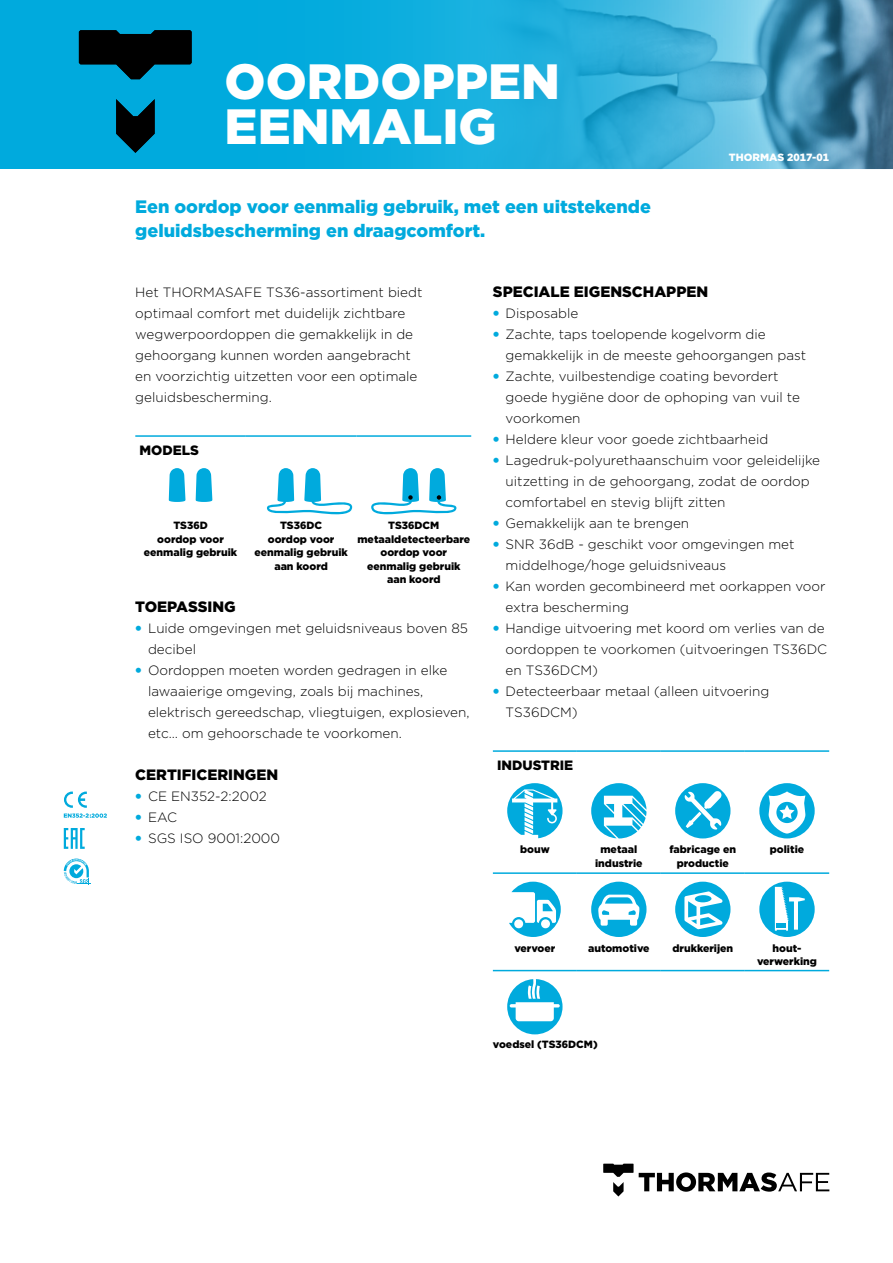
<style>
.page{position:relative;width:893px;height:1263px;background:#fff}
.page>*{position:absolute;margin:0;border:0;box-sizing:border-box;transform-origin:0 0}
.t1{font:900 49.5px/45px "Gotham";color:#fff}
.t2{font:900 18px/24px "Gotham";color:#0ad}
.t3{font:900 15px "Gotham";color:#000}
.t4{font:300 13.5px/21px "Gotham";color:#000}
.t5{font:900 13.5px "Gotham";color:#000}
.t6{font:900 10.5px/13.5px "Gotham";color:#000;text-align:center}
.t7{font:900 10.5px "Gotham";color:#fff}
.s1{font-weight:900;color:#0ad}
</style>
<div class="page">
<svg style="left:0;top:0;width:893px;height:169px;background:#21a8d4"></svg>
<svg style="left:79px;top:30px;width:113px;height:123px;background:#006685"></svg>
<svg style="left:603px;top:1164px;width:226px;height:32px"></svg>
<hr style="left:135px;top:435px;width:111px;height:2px;background:#0ad">
<hr style="left:246px;top:435px;width:110px;height:2px;background:#0ad">
<hr style="left:356px;top:435px;width:115px;height:2px;background:#0ad">
<svg style="left:169px;top:468px;width:43px;height:34px"></svg>
<svg style="left:267px;top:468px;width:85px;height:46px"></svg>
<svg style="left:371px;top:468px;width:86px;height:46px"></svg>
<hr style="left:493px;top:750px;width:84px;height:2px;background:#0ad">
<hr style="left:577px;top:750px;width:84px;height:2px;background:#0ad">
<hr style="left:661px;top:750px;width:84px;height:2px;background:#0ad">
<hr style="left:745px;top:750px;width:84px;height:2px;background:#0ad">
<hr style="left:493px;top:872px;width:84px;height:2px;background:#0ad">
<hr style="left:577px;top:872px;width:84px;height:2px;background:#0ad">
<hr style="left:661px;top:872px;width:84px;height:2px;background:#0ad">
<hr style="left:745px;top:872px;width:84px;height:2px;background:#0ad">
<hr style="left:493px;top:970px;width:84px;height:1px;background:#0ad">
<hr style="left:577px;top:970px;width:84px;height:1px;background:#0ad">
<hr style="left:661px;top:970px;width:84px;height:1px;background:#0ad">
<hr style="left:745px;top:970px;width:84px;height:1px;background:#0ad">
<svg style="left:507px;top:783px;width:55px;height:55px"></svg>
<svg style="left:591px;top:783px;width:55px;height:55px"></svg>
<svg style="left:675px;top:783px;width:55px;height:55px"></svg>
<svg style="left:759px;top:783px;width:56px;height:55px"></svg>
<svg style="left:509px;top:882px;width:52px;height:55px"></svg>
<svg style="left:591px;top:882px;width:55px;height:55px"></svg>
<svg style="left:675px;top:882px;width:55px;height:55px"></svg>
<svg style="left:759px;top:882px;width:56px;height:55px"></svg>
<div style="left:777px;top:923px;width:9px;height:5px;background:#0ad"></div>
<svg style="left:507px;top:979px;width:55px;height:55px"></svg>
<svg style="left:64px;top:858px;width:27px;height:27px"></svg>
<svg style="left:64px;top:828px;width:21px;height:21px"></svg>
<svg style="left:64px;top:791px;width:43px;height:27px"></svg>
<h1 class="t1" style="left:225px;top:59px;width:337px">OORDOPPEN<br>EENMALIG</h1>
<h2 class="t2" style="left:135px;top:194px;width:517px">Een oordop voor eenmalig gebruik, met een uitstekende geluidsbescherming en draagcomfort.</h2>
<p class="t7" style="left:729px;top:151px;width:102px">THORMAS 2017-01</p>
<p class="t4" style="left:135px;top:281px;width:289px">Het THORMASAFE TS36-assortiment biedt optimaal comfort met duidelijk zichtbare wegwerpoordoppen die gemakkelijk in de gehoorgang kunnen worden aangebracht en voorzichtig uitzetten voor een optimale geluidsbescherming.</p>
<p class="t5" style="left:140px;top:441px;width:61px">MODELS</p>
<p class="t6" style="left:144px;top:518px;width:95px">TS36D<br>oordop voor eenmalig gebruik</p>
<p class="t6" style="left:254px;top:518px;width:95px">TS36DC<br>oordop voor eenmalig gebruik aan koord</p>
<p class="t6" style="left:357px;top:518px;width:114px">TS36DCM metaaldetecteerbare oordop voor eenmalig gebruik aan koord</p>
<p class="t3" style="left:135px;top:596px;width:102px">TOEPASSING</p>
<p class="t4" style="left:148px;top:617px;width:322px;text-indent:-13px"><span class="s1">•</span> Luide omgevingen met geluidsniveaus boven 85 decibel</p>
<p class="t4" style="left:148px;top:659px;width:323px;text-indent:-13px"><span class="s1">•</span> Oordoppen moeten worden gedragen in elke lawaaierige omgeving, zoals bij machines, elektrisch gereedschap, vliegtuigen, explosieven, etc… om gehoorschade te voorkomen.</p>
<p class="t3" style="left:135px;top:764px;width:144px">CERTIFICERINGEN</p>
<p class="t4" style="left:135px;top:785px;width:133px"><span class="s1">•</span> CE EN352-2:2002</p>
<p class="t4" style="left:135px;top:806px;width:43px"><span class="s1">•</span> EAC</p>
<p class="t4" style="left:135px;top:827px;width:146px"><span class="s1">•</span> SGS ISO 9001:2000</p>
<p class="t3" style="left:493px;top:281px;width:217px">SPECIALE EIGENSCHAPPEN</p>
<p class="t4" style="left:493px;top:302px;width:87px"><span class="s1">•</span> Disposable</p>
<p class="t4" style="left:506px;top:323px;width:302px;text-indent:-13px"><span class="s1">•</span> Zachte, taps toelopende kogelvorm die gemakkelijk in de meeste gehoorgangen past</p>
<p class="t4" style="left:506px;top:365px;width:296px;text-indent:-13px"><span class="s1">•</span> Zachte, vuilbestendige coating bevordert goede hygiëne door de ophoping van vuil te voorkomen</p>
<p class="t4" style="left:493px;top:428px;width:277px"><span class="s1">•</span> Heldere kleur voor goede zichtbaarheid</p>
<p class="t4" style="left:506px;top:449px;width:316px;text-indent:-13px"><span class="s1">•</span> Lagedruk-polyurethaanschuim voor geleidelijke uitzetting in de gehoorgang, zodat de oordop comfortabel en stevig blijft zitten</p>
<p class="t4" style="left:493px;top:512px;width:198px"><span class="s1">•</span> Gemakkelijk aan te brengen</p>
<p class="t4" style="left:506px;top:533px;width:290px;text-indent:-13px"><span class="s1">•</span> SNR 36dB - geschikt voor omgevingen met middelhoge/hoge geluidsniveaus</p>
<p class="t4" style="left:506px;top:575px;width:321px;text-indent:-13px"><span class="s1">•</span> Kan worden gecombineerd met oorkappen voor extra bescherming</p>
<p class="t4" style="left:506px;top:617px;width:323px;text-indent:-13px"><span class="s1">•</span> Handige uitvoering met koord om verlies van de oordoppen te voorkomen (uitvoeringen TS36DC en TS36DCM)</p>
<p class="t4" style="left:506px;top:680px;width:265px;text-indent:-13px"><span class="s1">•</span> Detecteerbaar metaal (alleen uitvoering<br>TS36DCM)</p>
<p class="t5" style="left:497px;top:756px;width:78px">INDUSTRIE</p>
<p class="t6" style="left:520px;top:843px;width:31px">bouw</p>
<p class="t6" style="left:595px;top:843px;width:49px">metaal industrie</p>
<p class="t6" style="left:669px;top:843px;width:68px">fabricage en productie</p>
<p class="t6" style="left:770px;top:843px;width:36px">politie</p>
<p class="t6" style="left:514px;top:941px;width:43px">vervoer</p>
<p class="t6" style="left:588px;top:941px;width:63px">automotive</p>
<p class="t6" style="left:672px;top:941px;width:62px">drukkerijen</p>
<p class="t6" style="left:757px;top:941px;width:61px">hout&shy;verwerking</p>
<p class="t6" style="left:493px;top:1037px;width:106px">voedsel (TS36DCM)</p>
</div>
